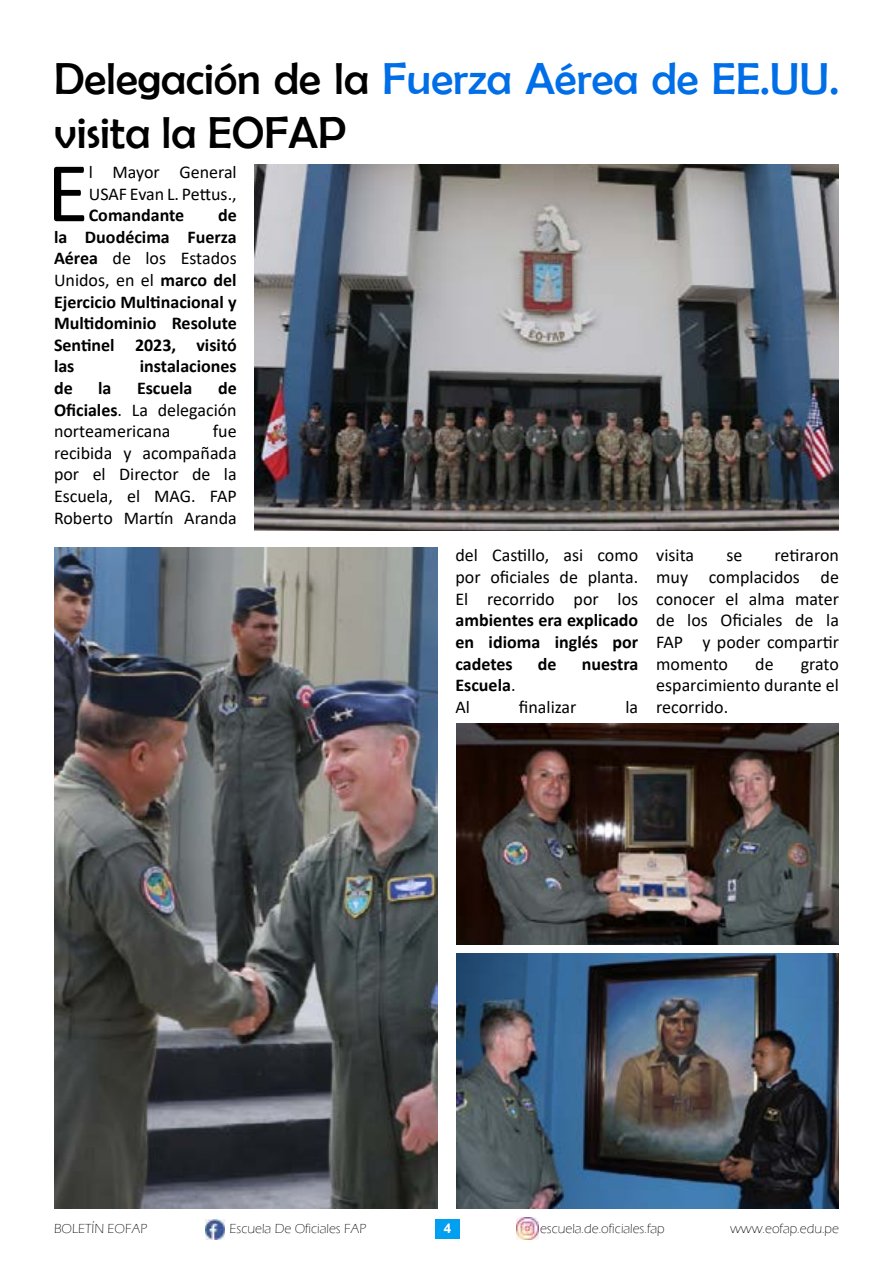
<style>
.page{position:relative;width:893px;height:1263px;background:#fff}
.page>*{position:absolute;margin:0;border:0;box-sizing:border-box;transform-origin:0 0}
.t1{font:86.1px "Calibri";color:#000}
.t2{font:45px/54px "Berlin Sans FB";color:#000}
.t3{font:18px/21.6px "Calibri";color:#000;text-align:justify}
.t4{font:700 18px/21.6px "Calibri";color:#000;text-align:justify}
.t5{font:300 13.5px "Eras ITC";color:#000}
.t6{font:700 13.5px "Arial";color:#fff}
.s1{color:#006ee7}
.s2{font-weight:400}
.s3{font-weight:700}
</style>
<div class="page">
<div style="left:435px;top:1219px;width:24px;height:20px;background:#009ff0"></div>
<img style="left:206px;top:1219px;width:19px;height:20px">
<img style="left:517px;top:1218px;width:21px;height:21px">
<img style="left:255px;top:164px;width:584px;height:367px">
<img style="left:54px;top:548px;width:383px;height:661px">
<img style="left:456px;top:953px;width:383px;height:256px">
<img style="left:457px;top:723px;width:382px;height:221px">
<h2 class="t2" style="left:54px;top:52px;width:786px">Delegación de la <span class="s1">Fuerza Aérea de EE.UU. </span>visita la EOFAP</h2>
<h1 class="t1" style="left:47px;top:133px;width:43px">E</h1>
<p class="t3" style="left:89px;top:161px;width:149px">l Mayor General<br>USAF Evan L. Pettus.,</p>
<p class="t4" style="left:54px;top:204px;width:184px;text-indent:164px">de la Duodécima Fuerza Aérea <span class="s2">de los Estados Unidos, en el</span> marco del Ejercicio Multinacional y Multidominio Resolute Sentinel 2023, visitó las</p>
<p class="t4" style="left:89px;top:204px;width:97px">Comandante</p>
<p class="t4" style="left:140px;top:355px;width:98px">instalaciones</p>
<p class="t4" style="left:54px;top:377px;width:20px">de</p>
<p class="t4" style="left:98px;top:377px;width:15px">la</p>
<p class="t4" style="left:137px;top:377px;width:57px">Escuela</p>
<p class="t3" style="left:54px;top:377px;width:184px;text-indent:164px"><span class="s3">de Oficiales</span>. La delegación norteamericana</p>
<p class="t3" style="left:54px;top:420px;width:184px;text-indent:159px">fue recibida y acompañada por el Director de la Escuela, el MAG. FAP Roberto Martín Aranda</p>
<p class="t3" style="left:455px;top:544px;width:184px">del Castillo, asi como por oficiales de planta.<br>El recorrido por los</p>
<p class="t4" style="left:455px;top:609px;width:184px">ambientes era explicado en idioma inglés por cadetes</p>
<p class="t4" style="left:538px;top:652px;width:20px">de</p>
<p class="t4" style="left:582px;top:652px;width:58px">nuestra</p>
<p class="t4" style="left:455px;top:674px;width:62px">Escuela<span class="s2">.<br>Al</span></p>
<p class="t3" style="left:519px;top:695px;width:59px">finalizar</p>
<p class="t3" style="left:625px;top:695px;width:14px">la</p>
<p class="t3" style="left:656px;top:544px;width:39px">visita</p>
<p class="t3" style="left:726px;top:544px;width:18px">se</p>
<p class="t3" style="left:656px;top:544px;width:184px;text-indent:118px">retiraron muy complacidos de conocer el alma mater de los Oficiales de la FAP y poder compartir momento</p>
<p class="t3" style="left:755px;top:652px;width:20px">de</p>
<p class="t3" style="left:656px;top:652px;width:184px;text-indent:145px">grato esparcimiento durante el recorrido.</p>
<p class="t5" style="left:54px;top:1221px;width:95px">BOLETÍN EOFAP</p>
<p class="t5" style="left:230px;top:1221px;width:138px">Escuela De Oficiales FAP</p>
<p class="t6" style="left:444px;top:1219px;width:9px">4</p>
<p class="t5" style="left:540px;top:1221px;width:126px">escuela.de.oficiales.fap</p>
<p class="t5" style="left:730px;top:1221px;width:110px">www.eofap.edu.pe</p>
</div>
